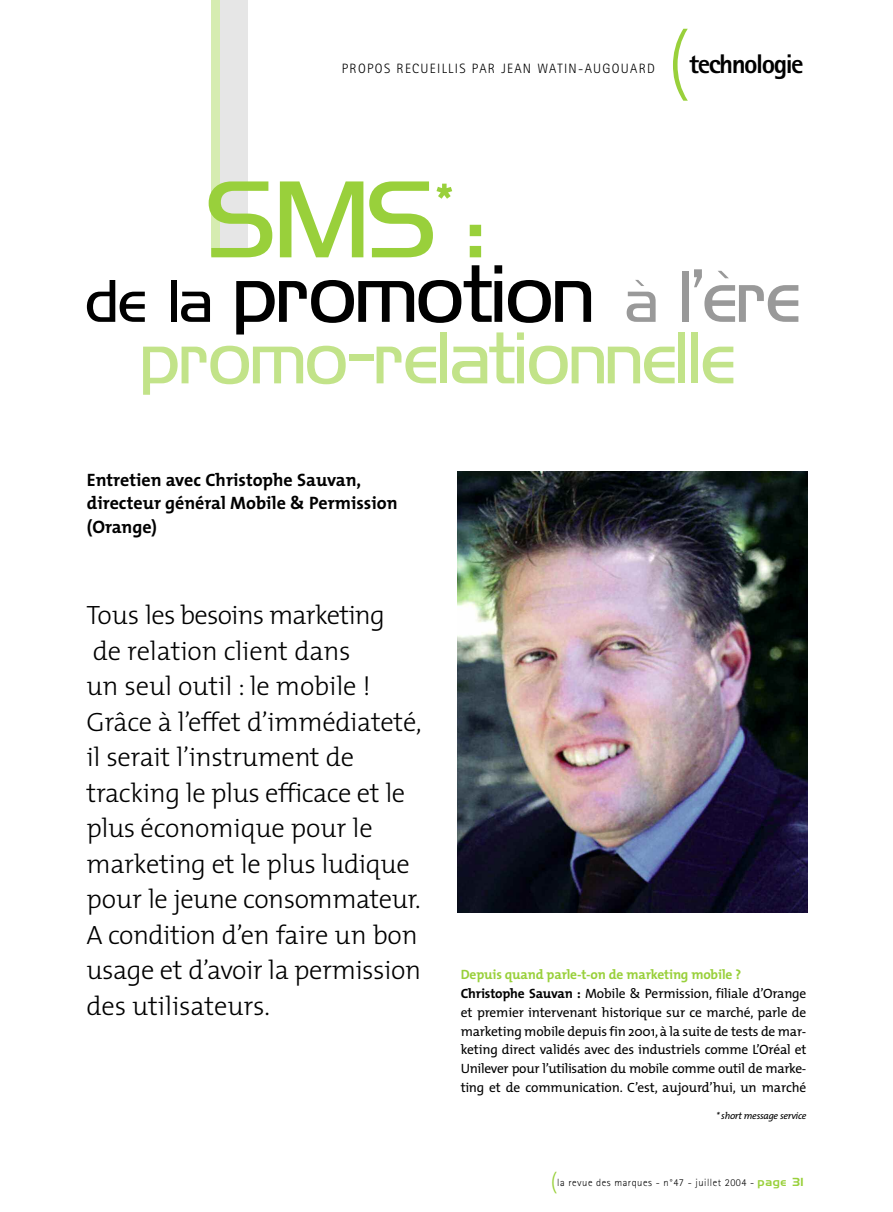
<style>
.page{position:relative;width:893px;height:1212px;background:#fff}
.page>*{position:absolute;margin:0;border:0;box-sizing:border-box;transform-origin:0 0}
.t1{font:97.5px "Hancock Park Light Laser";color:#99d03b}
.t2{font:75px "Hancock Park Light Laser";color:#000}
.t3{font:300 75px "The Mix";color:#99d03b}
.t4{font:67.5px "Hancock Park Light Laser";color:#c2e389}
.t5{font:800 27px "Rotis Sans Serif";letter-spacing:-.055em;color:#000}
.t6{font:300 26.7px/35.5px "The Mix";letter-spacing:-.01em;color:#000}
.t7{font:700 18px/23.2px "The Mix";color:#000}
.t8{font:13.5px/18.8px "The Mix";letter-spacing:-.01em;color:#000}
.t9{font:300 13.5px "Rotis Sans Serif";letter-spacing:.095em;color:#000}
.t10{font:300 10.5px "Rotis Sans Serif";letter-spacing:.05em;color:#000}
.t11{font:italic 9.75px "The Mix";letter-spacing:-.03em;color:#000}
.s1{font-size:55.5px}
.s2{font-size:55.5px;color:#999}
.s3{font-size:67.5px;color:#999}
.s4{font-weight:700;color:#99d03b}
.s5{font-weight:700}
.s6{font-family:"The Mix";font-size:22.5px;color:#99d03b}
.s7{font-family:"Hancock Park Laser";font-weight:400;color:#99d03b}
</style>
<div class="page">
<div style="left:218px;top:0;width:30px;height:256px;background:#e6e6e6"></div>
<div style="left:211px;top:0;width:9px;height:256px;background:#d6ecb1"></div>
<img style="left:457px;top:471px;width:351px;height:441px">
<p class="t9" style="left:342px;top:63px;width:315px">PROPOS RECUEILLIS PAR JEAN WATIN-AUGOUARD</p>
<h2 class="t3" style="left:667px;top:36px;width:24px">(</h2>
<h3 class="t5" style="left:689px;top:54px;width:116px">technologie</h3>
<h1 class="t1" style="left:209px;top:167px;width:278px">SMS<sup>*</sup> :</h1>
<h2 class="t2" style="left:87px;top:252px;width:717px"><span class="s1">de la</span> promotion <span class="s2">à</span> <span class="s3">l’ère</span></h2>
<h3 class="t4" style="left:143px;top:321px;width:596px">promo-relationnelle</h3>
<h3 class="t7" style="left:87px;top:470px;width:312px">Entretien avec Christophe Sauvan, directeur général Mobile &amp; Permission (Orange)</h3>
<p class="t6" style="left:87px;top:601px;width:337px">Tous les besoins marketing<br>de relation client dans<br>un seul outil : le mobile !<br>Grâce à l’effet d’immédiateté, il serait l’instrument de tracking le plus efficace et le plus économique pour le marketing et le plus ludique pour le jeune consommateur.<br>A condition d’en faire un bon usage et d’avoir la permission des utilisateurs.</p>
<p class="t8" style="left:461px;top:967px;width:347px"><span class="s4">Depuis quand parle-t-on de marketing mobile ?<br></span><span class="s5">Christophe Sauvan :</span> Mobile &amp; Permission, filiale d’Orange et premier intervenant historique sur ce marché, parle de marketing mobile depuis fin 2001,à la suite de tests de mar&shy;keting direct validés avec des industriels comme L’Oréal et Unilever pour l’utilisation du mobile comme outil de marke&shy;ting et de communication. C’est, aujourd’hui, un marché</p>
<p class="t11" style="left:716px;top:1112px;width:92px">* short message service</p>
<p class="t10" style="left:550px;top:1179px;width:255px"><span class="s6">(</span>la revue des marques - n°47 - juillet 2004 - <span class="s7">page 31</span></p>
</div>
